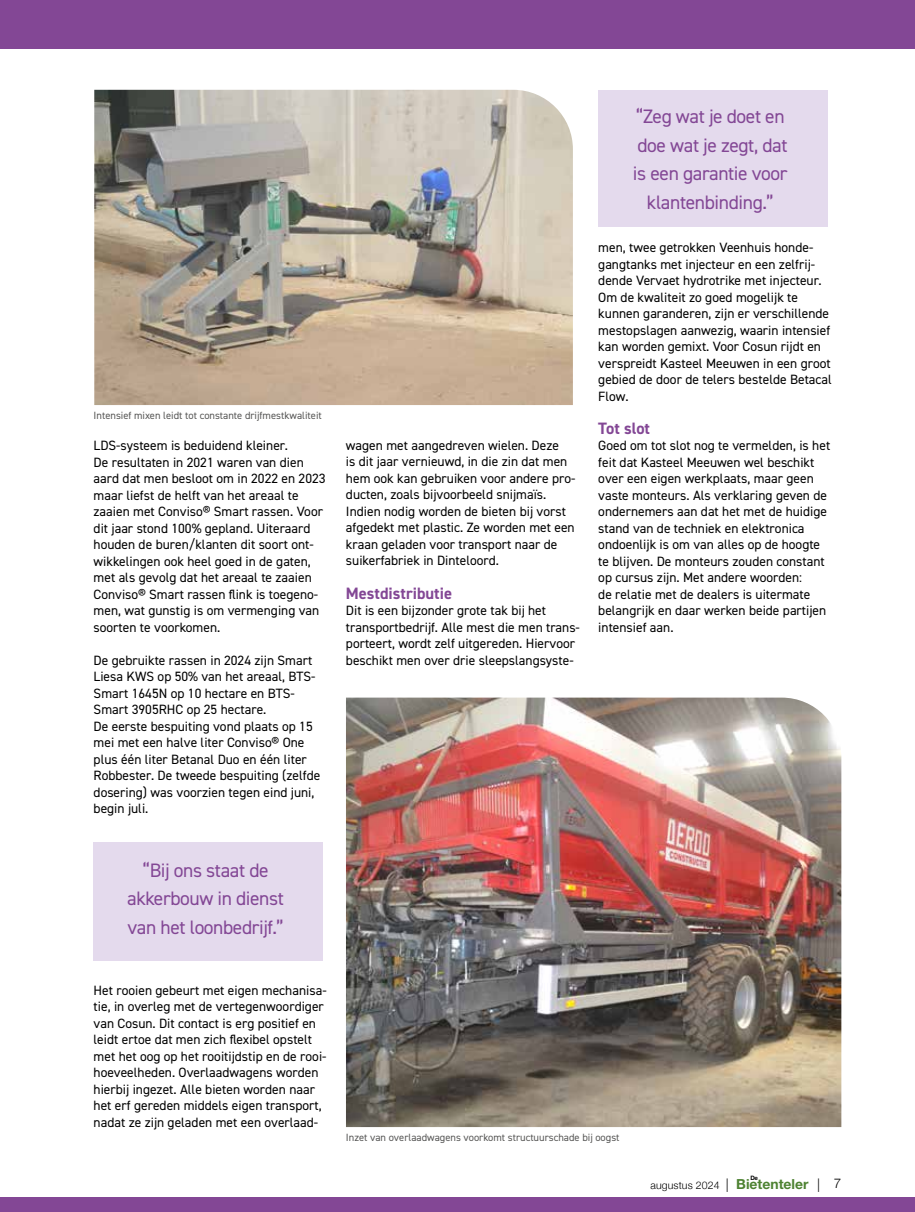
<style>
.page{position:relative;width:915px;height:1212px;background:#fff}
.page>*{position:absolute;margin:0;border:0;box-sizing:border-box;transform-origin:0 0}
.t1{font:19.5px/28.5px "DIN2014";letter-spacing:-.02em;color:#834795;text-align:center}
.t2{font:700 16.5px "DIN2014";color:#834795}
.t3{font:13.5px/16.5px "DIN2014";color:#000}
.t4{font:300 13.5px "Helvetica Neue";color:#000}
.t5{font:10.5px "DIN2014";color:#575756}
.t6{font:300 10.5px "Helvetica Neue";letter-spacing:.01em;color:#000}
.t7{font:700 6px "Helvetica Neue LT Std";color:#000}
.s1{font-size:13.5px}
.s2{font-family:"Helvetica Neue LT Std";font-weight:700;font-size:13.95px;color:#4d8231}
</style>
<div class="page">
<div style="left:0;top:1197px;width:914px;height:15px;background:#834795"></div>
<div style="left:0;top:0;width:914px;height:49px;background:#834795"></div>
<img style="left:346px;top:698px;width:495px;height:429px">
<img style="left:94px;top:90px;width:478px;height:315px">
<div style="left:598px;top:90px;width:229px;height:136px;background:#e4daed"></div>
<div style="left:94px;top:842px;width:229px;height:118px;background:#e4daed"></div>
<p class="t5" style="left:94px;top:409px;width:230px">Intensief mixen leidt tot constante drijfmestkwaliteit</p>
<p class="t3" style="left:94px;top:437px;width:233px">LDS-systeem is beduidend kleiner.<br>De resultaten in 2021 waren van dien aard dat men besloot om in 2022 en 2023 maar liefst de helft van het areaal te zaaien met Conviso® Smart rassen. Voor dit jaar stond 100% gepland. Uiteraard houden de buren/klanten dit soort ont&shy;wikkelingen ook heel goed in de gaten, met als gevolg dat het areaal te zaaien Conviso® Smart rassen flink is toegeno&shy;men, wat gunstig is om vermenging van soorten te voorkomen.</p>
<p class="t3" style="left:94px;top:651px;width:228px">De gebruikte rassen in 2024 zijn Smart Liesa KWS op 50% van het areaal, BTS-Smart 1645N op 10 hectare en BTS-Smart 3905RHC op 25 hectare.<br>De eerste bespuiting vond plaats op 15 mei met een halve liter Conviso® One plus één liter Betanal Duo en één liter Robbester. De tweede bespuiting (zelfde dosering) was voorzien tegen eind juni, begin juli.</p>
<h1 class="t1" style="left:127px;top:855px;width:158px">“Bij ons staat de akkerbouw in dienst van het loonbedrijf.”</h1>
<p class="t3" style="left:94px;top:981px;width:234px">Het rooien gebeurt met eigen mechanisa&shy;tie, in overleg met de vertegenwoordiger van Cosun. Dit contact is erg positief en leidt ertoe dat men zich flexibel opstelt met het oog op het rooitijdstip en de rooi&shy;hoeveelheden. Overlaadwagens worden hierbij ingezet. Alle bieten worden naar het erf gereden middels eigen transport, nadat ze zijn geladen met een overlaad-</p>
<p class="t3" style="left:346px;top:437px;width:231px">wagen met aangedreven wielen. Deze<br>is dit jaar vernieuwd, in die zin dat men hem ook kan gebruiken voor andere pro&shy;ducten, zoals bijvoorbeeld snijmaïs.<br>Indien nodig worden de bieten bij vorst afgedekt met plastic. Ze worden met een kraan geladen voor transport naar de suikerfabriek in Dinteloord.</p>
<p class="t2" style="left:346px;top:582px;width:107px">Mestdistributie</p>
<p class="t3" style="left:346px;top:602px;width:235px">Dit is een bijzonder grote tak bij het transportbedrijf. Alle mest die men trans&shy;porteert, wordt zelf uitgereden. Hiervoor beschikt men over drie sleepslangsyste-</p>
<h1 class="t1" style="left:632px;top:102px;width:156px">“Zeg wat je doet en doe wat je zegt, dat is een garantie voor klantenbinding.”</h1>
<p class="t3" style="left:598px;top:239px;width:235px">men, twee getrokken Veenhuis honde&shy;gangtanks met injecteur en een zelfrij&shy;dende Vervaet hydrotrike met injecteur.<br>Om de kwaliteit zo goed mogelijk te kunnen garanderen, zijn er verschillende mestopslagen aanwezig, waarin intensief kan worden gemixt. Voor Cosun rijdt en verspreidt Kasteel Meeuwen in een groot gebied de door de telers bestelde Betacal Flow.</p>
<p class="t2" style="left:598px;top:417px;width:53px">Tot slot</p>
<p class="t3" style="left:598px;top:437px;width:233px">Goed om tot slot nog te vermelden, is het feit dat Kasteel Meeuwen wel beschikt over een eigen werkplaats, maar geen vaste monteurs. Als verklaring geven de ondernemers aan dat het met de huidige stand van de techniek en elektronica ondoenlijk is om van alles op de hoogte te blijven. De monteurs zouden constant op cursus zijn. Met andere woorden:<br>de relatie met de dealers is uitermate belangrijk en daar werken beide partijen intensief aan.</p>
<p class="t5" style="left:346px;top:1130px;width:275px">Inzet van overlaadwagens voorkomt structuurschade bij oogst</p>
<p class="t7" style="left:750px;top:1174px;width:9px">De</p>
<p class="t6" style="left:650px;top:1176px;width:159px">augustus 2024 <span class="s1">|</span> <span class="s2">Bietenteler</span></p>
<p class="t4" style="left:816px;top:1172px;width:26px">| 7</p>
</div>
